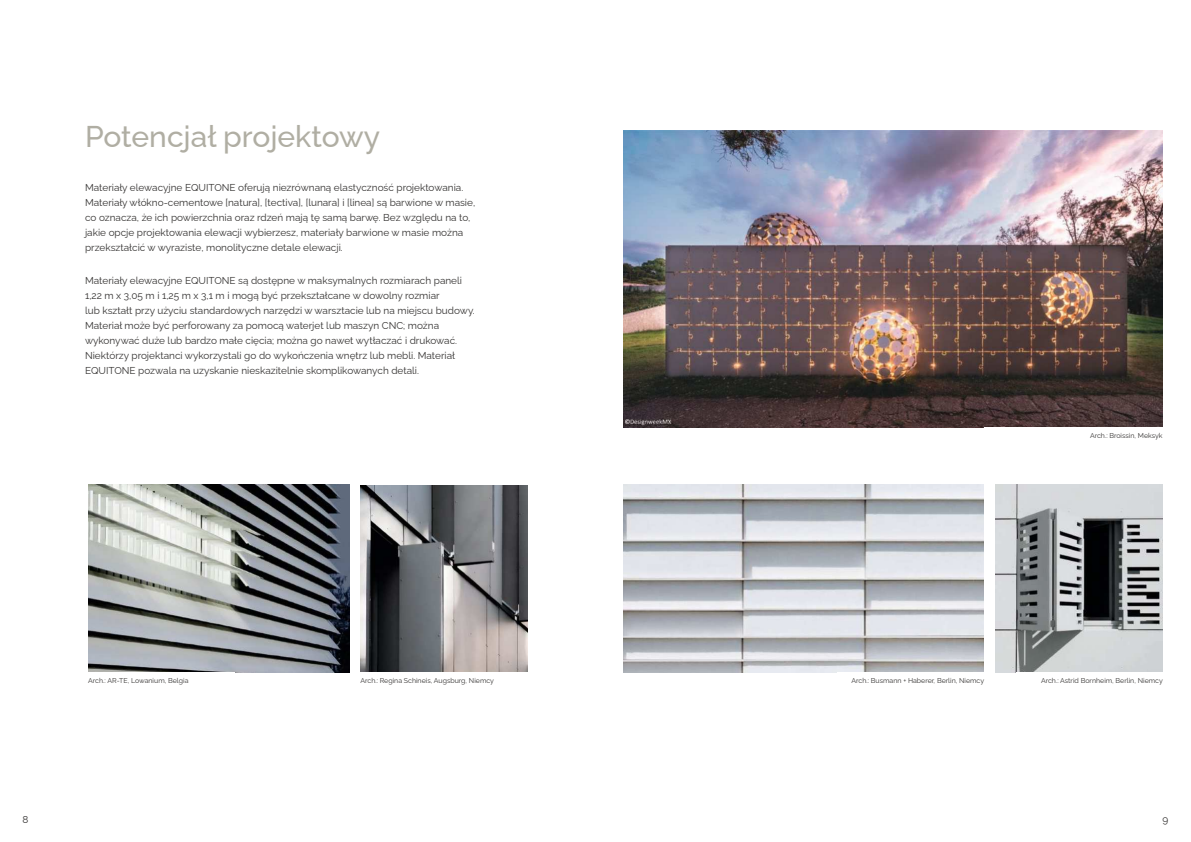
<style>
.page{position:relative;width:1191px;height:842px;background:#fff}
.page>*{position:absolute;margin:0;border:0;box-sizing:border-box;transform-origin:0 0}
.t1{font:500 30px "Raleway";color:#b0aea3}
.t2{font:10px/15px "Raleway";color:#353332}
.t3{font:7px "Raleway";color:#353332}
</style>
<div class="page">
<img style="left:360px;top:485px;width:168px;height:187px">
<img style="left:88px;top:484px;width:261px;height:188px">
<img style="left:624px;top:485px;width:360px;height:187px">
<img style="left:624px;top:130px;width:538px;height:298px">
<img style="left:995px;top:485px;width:167px;height:187px">
<h1 class="t1" style="left:85px;top:113px;width:297px">Potencjał projektowy</h1>
<p class="t2" style="left:85px;top:178px;width:392px">Materiały elewacyjne EQUITONE oferują niezrównaną elastyczność projektowania.<br>Materiały włókno-cementowe [natura], [tectiva], [lunara] i [linea] są barwione w masie, co oznacza, że ich powierzchnia oraz rdzeń mają tę samą barwę. Bez względu na to, jakie opcje projektowania elewacji wybierzesz, materiały barwione w masie można przekształcić w wyraziste, monolityczne detale elewacji.</p>
<p class="t2" style="left:85px;top:272px;width:391px">Materiały elewacyjne EQUITONE są dostępne w maksymalnych rozmiarach paneli 1,22 m x 3,05 m i 1,25 m x 3,1 m i mogą być przekształcane w dowolny rozmiar<br>lub kształt przy użyciu standardowych narzędzi w warsztacie lub na miejscu budowy.<br>Materiał może być perforowany za pomocą waterjet lub maszyn CNC; można wykonywać duże lub bardzo małe cięcia; można go nawet wytłaczać i drukować.<br>Niektórzy projektanci wykorzystali go do wykończenia wnętrz lub mebli. Materiał EQUITONE pozwala na uzyskanie nieskazitelnie skomplikowanych detali.</p>
<p class="t2" style="left:22px;top:811px;width:7px">8</p>
<p class="t3" style="left:88px;top:675px;width:102px">Arch.: AR-TE, Lowanium, Belgia</p>
<p class="t3" style="left:360px;top:675px;width:135px">Arch.: Regina Schineis, Augsburg, Niemcy</p>
<p class="t3" style="left:1090px;top:430px;width:74px">Arch.: Broissin, Meksyk</p>
<p class="t3" style="left:851px;top:675px;width:134px">Arch.: Busmann + Haberer, Berlin, Niemcy</p>
<p class="t3" style="left:1041px;top:675px;width:123px">Arch.: Astrid Bornheim, Berlin, Niemcy</p>
<p class="t2" style="left:1162px;top:811px;width:7px">9</p>
</div>
